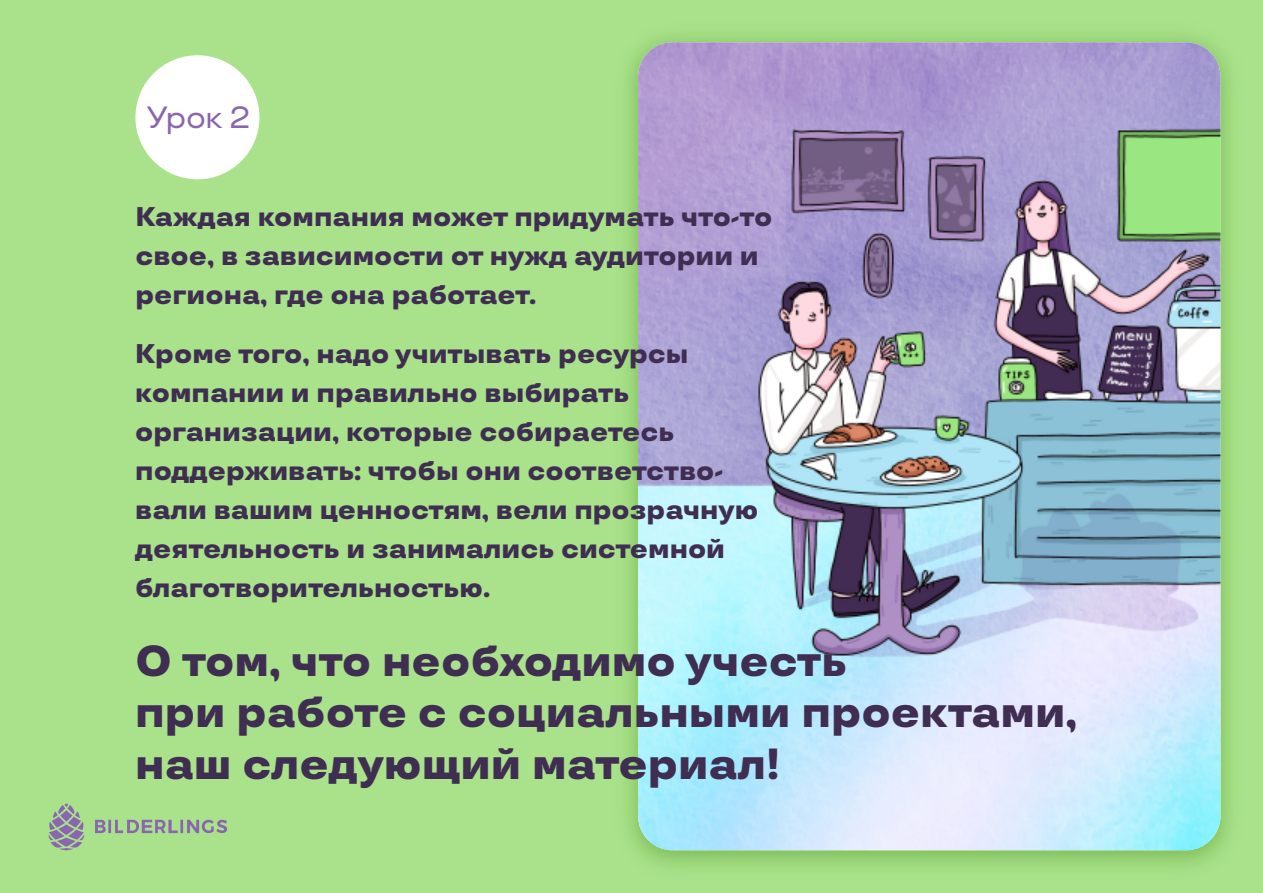
<style>
.page{position:relative;width:1263px;height:893px;background:#a9e28a}
.page>*{position:absolute;margin:0;border:0;box-sizing:border-box;transform-origin:0 0}
.t1{font:800 43.5px/51.3px "TT Travels Trl";color:#3f2d52}
.t2{font:500 30.75px "TT Travels Trl";color:#8b66b0}
.t3{font:800 27px/39px "TT Travels Trl";color:#3f2d52}
</style>
<div class="page">
<svg style="left:48px;top:803px;width:36px;height:47px"></svg>
<svg style="left:95px;top:820px;width:132px;height:13px"></svg>
<img style="left:628px;top:36px;width:603px;height:831px">
<img style="left:638px;top:42px;width:582px;height:808px">
<div style="left:135px;top:55px;width:124px;height:124px;background:#fff;border-radius:50%"></div>
<p class="t2" style="left:147px;top:98px;width:105px">Урок 2</p>
<p class="t3" style="left:135px;top:198px;width:638px">Каждая компания может придумать что-то свое, в зависимости от нужд аудитории и региона, где она работает.</p>
<p class="t3" style="left:135px;top:335px;width:624px">Кроме того, надо учитывать ресурсы компании и правильно выбирать организации, которые собираетесь поддерживать: чтобы они соответство&shy;вали вашим ценностям, вели прозрачную деятельность и занимались системной благотворительностью.</p>
<h1 class="t1" style="left:135px;top:636px;width:943px">О том, что необходимо учесть<br>при работе с социальными проектами, наш следующий материал!</h1>
</div>
